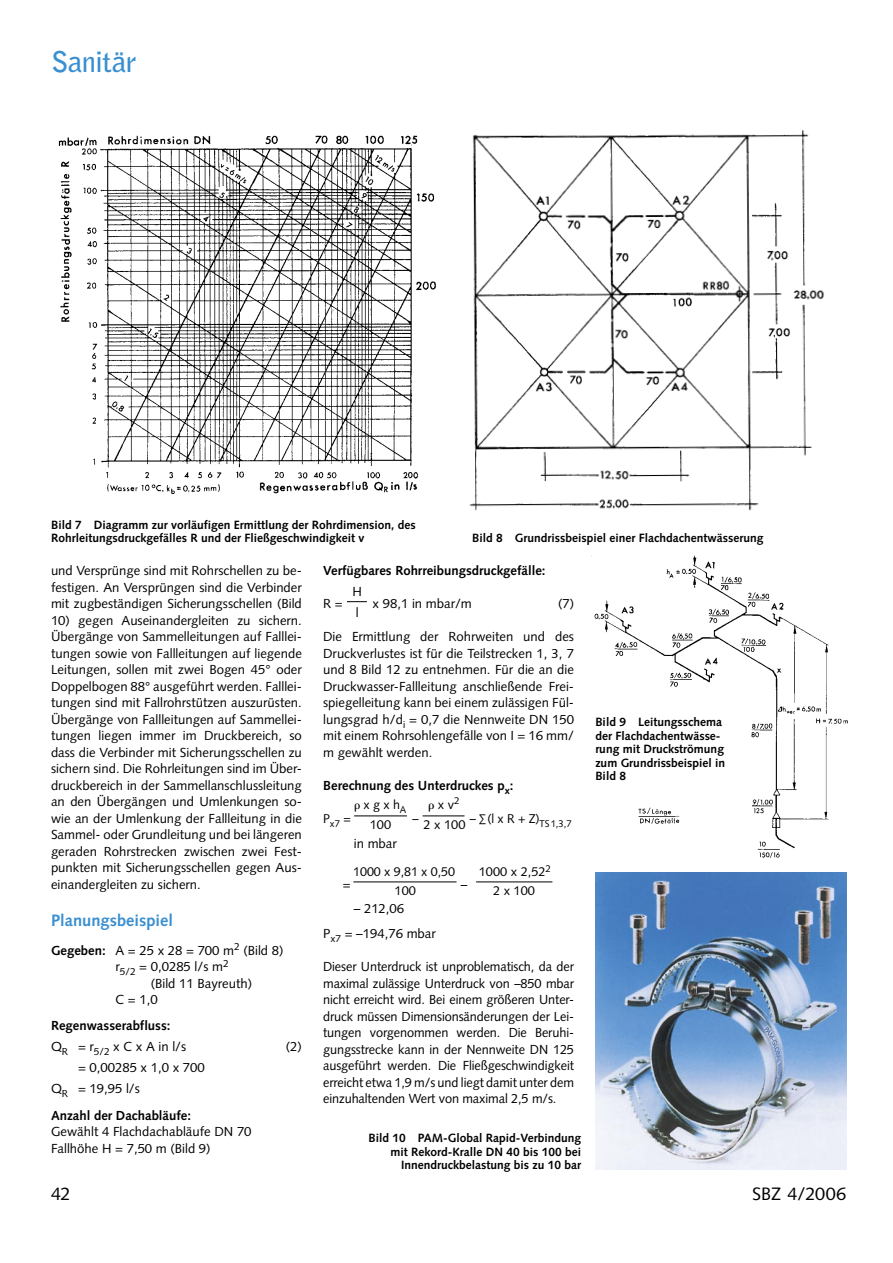
<style>
.page{position:relative;width:893px;height:1263px;background:#fff}
.page>*{position:absolute;margin:0;border:0;box-sizing:border-box;transform-origin:0 0}
.t1{font:700 28.5px "Bell Gothic Std";letter-spacing:-.02em;color:#398fd1}
.t2{font:18px "Syntax LT Std";letter-spacing:-.005em;color:#000}
.SBZ_07-Zwischenüberschrift{font:700 16.5px "Syntax LT Std";color:#398fd1}
.SBZ_05-Grundtext{font:13.2px/16.5px "Syntax LT Std";color:#000;text-align:justify}
.SBZ_05-Grundtext-2{font:700 13.2px "Syntax LT Std";color:#000}
.SBZ_05-Grundtext-3{font:12.75px "Syntax LT Std";color:#000}
.SBZ_12-Bildunterschrift{font:700 12px/13.5px "Syntax LT Std";color:#000}
.s1{font-weight:700}
</style>
<div class="page">
<img style="left:58px;top:135px;width:378px;height:359px">
<img style="left:469px;top:129px;width:356px;height:382px">
<img style="left:591px;top:555px;width:257px;height:303px">
<img style="left:595px;top:872px;width:251px;height:297px">
<svg style="left:347px;top:601px;width:20px;height:1px"></svg>
<hr style="left:354px;top:815px;width:53px;height:1px;background:#000">
<hr style="left:423px;top:815px;width:41px;height:1px;background:#000">
<hr style="left:353px;top:881px;width:103px;height:1px;background:#000">
<hr style="left:476px;top:881px;width:76px;height:1px;background:#000">
<h1 class="t1" style="left:51px;top:45px;width:87px">Sanitär</h1>
<p class="SBZ_12-Bildunterschrift" style="left:51px;top:518px;width:366px">Bild 7 Diagramm zur vorläufigen Ermittlung der Rohrdimension, des<br>Rohrleitungsdruckgefälles R und der Fließgeschwindigkeit v</p>
<p class="SBZ_12-Bildunterschrift" style="left:472px;top:531px;width:293px">Bild 8 Grundrissbeispiel einer Flachdachentwässerung</p>
<p class="SBZ_05-Grundtext" style="left:51px;top:562px;width:252px">und Versprünge sind mit Rohrschellen zu be&shy;festigen. An Versprüngen sind die Verbinder mit zugbeständigen Sicherungsschellen (Bild</p>
<p class="SBZ_05-Grundtext" style="left:51px;top:612px;width:252px">10) gegen Auseinandergleiten zu sichern.<br>Übergänge von Sammelleitungen auf Falllei&shy;tungen sowie von Fallleitungen auf liegende Leitungen, sollen mit zwei Bogen 45° oder Doppelbogen 88° ausgeführt werden. Falllei&shy;tungen sind mit Fallrohrstützen auszurüsten.<br>Übergänge von Fallleitungen auf Sammellei&shy;tungen liegen immer im Druckbereich, so dass die Verbinder mit Sicherungsschellen zu sichern sind. Die Rohrleitungen sind im Über&shy;druckbereich in der Sammellanschlussleitung an den Übergängen und Umlenkungen so&shy;wie an der Umlenkung der Fallleitung in die Sammel- oder Grundleitung und bei längeren geraden Rohrstrecken zwischen zwei Fest&shy;punkten mit Sicherungsschellen gegen Aus&shy;einandergleiten zu sichern.</p>
<p class="SBZ_07-Zwischenüberschrift" style="left:51px;top:911px;width:123px">Planungsbeispiel</p>
<p class="SBZ_05-Grundtext" style="left:51px;top:942px;width:234px"><span class="s1">Gegeben:</span> A = 25 x 28 = 700 m<sup>2</sup> (Bild 8)</p>
<p class="SBZ_05-Grundtext" style="left:151px;top:958px;width:103px;text-indent:-35px">r<sub>5/2</sub> = 0,0285 l/s m<sup>2 </sup>(Bild 11 Bayreuth)</p>
<p class="SBZ_05-Grundtext" style="left:116px;top:991px;width:44px">C = 1,0</p>
<p class="SBZ_05-Grundtext-2" style="left:51px;top:1017px;width:121px">Regenwasserabfluss:</p>
<p class="SBZ_05-Grundtext" style="left:51px;top:1038px;width:137px">Q<sub>R</sub> = r<sub>5/2</sub> x C x A in l/s</p>
<p class="SBZ_05-Grundtext" style="left:286px;top:1038px;width:18px">(2)</p>
<p class="SBZ_05-Grundtext" style="left:78px;top:1059px;width:128px">= 0,00285 x 1,0 x 700</p>
<p class="SBZ_05-Grundtext" style="left:51px;top:1080px;width:90px">Q<sub>R</sub> = 19,95 l/s</p>
<p class="SBZ_05-Grundtext-2" style="left:51px;top:1107px;width:142px">Anzahl der Dachabläufe:</p>
<p class="SBZ_05-Grundtext" style="left:51px;top:1123px;width:202px">Gewählt 4 Flachdachabläufe DN 70</p>
<p class="SBZ_05-Grundtext" style="left:51px;top:1140px;width:161px">Fallhöhe H = 7,50 m (Bild 9)</p>
<p class="SBZ_05-Grundtext-2" style="left:323px;top:563px;width:224px">Verfügbares Rohrreibungsdruckgefälle:</p>
<p class="SBZ_05-Grundtext" style="left:323px;top:595px;width:21px">R =</p>
<p class="SBZ_05-Grundtext" style="left:373px;top:595px;width:101px">x 98,1 in mbar/m</p>
<p class="SBZ_05-Grundtext" style="left:558px;top:595px;width:18px">(7)</p>
<p class="SBZ_05-Grundtext" style="left:323px;top:628px;width:252px">Die Ermittlung der Rohrweiten und des Druckverlustes ist für die Teilstrecken 1, 3, 7 und 8 Bild 12 zu entnehmen. Für die an die Druckwasser-Fallleitung anschließende Frei&shy;spiegelleitung kann bei einem zulässigen Fül&shy;lungsgrad h/d<sub>i</sub> = 0,7 die Nennweite DN 150 mit einem Rohrsohlengefälle von I = 16 mm/ m gewählt werden.</p>
<p class="SBZ_05-Grundtext-2" style="left:323px;top:777px;width:192px">Berechnung des Unterdruckes p<sub>x</sub>:</p>
<p class="SBZ_05-Grundtext-3" style="left:323px;top:811px;width:29px">P<sub>x7</sub> =</p>
<p class="SBZ_05-Grundtext-3" style="left:412px;top:811px;width:8px">–</p>
<p class="SBZ_05-Grundtext-3" style="left:470px;top:811px;width:103px">– ∑ (l x R + Z)<sub>TS</sub> <sub>1,3,7</sub></p>
<p class="SBZ_05-Grundtext" style="left:354px;top:835px;width:45px">in mbar</p>
<p class="SBZ_05-Grundtext" style="left:343px;top:876px;width:9px">=</p>
<p class="SBZ_05-Grundtext" style="left:461px;top:876px;width:8px">–</p>
<p class="SBZ_05-Grundtext" style="left:354px;top:900px;width:52px">– 212,06</p>
<p class="SBZ_05-Grundtext" style="left:323px;top:925px;width:114px">P<sub>x7</sub> = –194,76 mbar</p>
<p class="SBZ_05-Grundtext" style="left:323px;top:958px;width:252px">Dieser Unterdruck ist unproblematisch, da der maximal zulässige Unterdruck von –850 mbar nicht erreicht wird. Bei einem größeren Unter&shy;druck müssen Dimensionsänderungen der Lei&shy;tungen vorgenommen werden. Die Beruhi&shy;gungsstrecke kann in der Nennweite DN 125 ausgeführt werden. Die Fließgeschwindigkeit erreicht etwa 1,9 m/s und liegt damit unter dem einzuhaltenden Wert von maximal 2,5 m/s.</p>
<p class="SBZ_05-Grundtext" style="left:353px;top:583px;width:11px">H</p>
<p class="SBZ_05-Grundtext" style="left:356px;top:604px;width:4px">l</p>
<p class="SBZ_05-Grundtext-3" style="left:438px;top:797px;width:23px">x v<sup>2</sup></p>
<p class="SBZ_05-Grundtext-3" style="left:364px;top:797px;width:44px">x g x h<sub>A</sub></p>
<p class="SBZ_05-Grundtext-3" style="left:370px;top:817px;width:23px">100</p>
<p class="SBZ_05-Grundtext-3" style="left:424px;top:817px;width:43px">2 x 100</p>
<p class="SBZ_05-Grundtext-3" style="left:479px;top:864px;width:74px">1000 x 2,52<sup>2</sup></p>
<p class="SBZ_05-Grundtext-3" style="left:353px;top:864px;width:103px">1000 x 9,81 x 0,50</p>
<p class="SBZ_05-Grundtext-3" style="left:395px;top:883px;width:23px">100</p>
<p class="SBZ_05-Grundtext-3" style="left:493px;top:883px;width:43px">2 x 100</p>
<p class="SBZ_12-Bildunterschrift" style="left:368px;top:1131px;width:214px;text-align:right">Bild 10 PAM-Global Rapid-Verbindung mit Rekord-Kralle DN 40 bis 100 bei<br>Innendruckbelastung bis zu 10 bar</p>
<p class="SBZ_12-Bildunterschrift" style="left:595px;top:715px;width:131px">Bild 9 Leitungsschema der Flachdachentwässe&shy;rung mit Druckströmung zum Grundrissbeispiel in<br>Bild 8</p>
<h2 class="t2" style="left:51px;top:1183px;width:21px">42</h2>
<h2 class="t2" style="left:752px;top:1183px;width:95px">SBZ 4/2006</h2>
</div>
